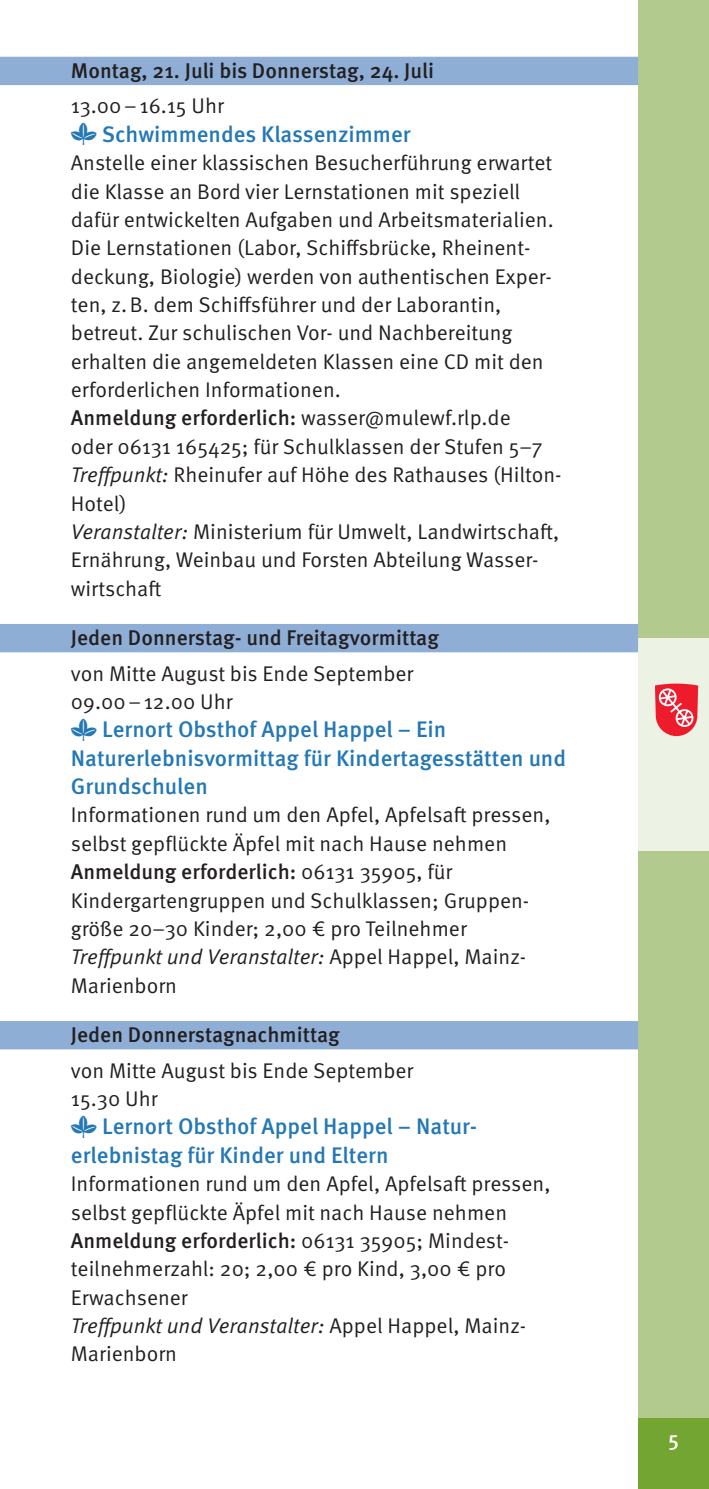
<style>
.page{position:relative;width:709px;height:1489px;background:#fff}
.page>*{position:absolute;margin:0;border:0;box-sizing:border-box;transform-origin:0 0}
.t1{font:500 22.5px/28.2px "Meta Pro";color:#2378b5}
.t2{font:21.25px/28.2px "Meta Pro Norm";color:#231f20}
.t3{font:500 21.25px "Meta Pro";color:#231f20}
.t4{font:21.25px "Meta Pro Norm Ita";color:#231f20}
.t5{font:500 21.25px "Meta Pro";color:#fff}
.s1{font-family:"Meta Pro Norm";font-weight:400}
.s2{font-family:"Meta Pro Norm Ita"}
.s3{font-family:"Meta Pro Norm"}
</style>
<div class="page">
<div style="left:638px;top:0;width:71px;height:1488px;background:#b2ca8e"></div>
<div style="left:638px;top:1417px;width:71px;height:71px;background:#73a532"></div>
<div style="left:638px;top:638px;width:71px;height:212px;background:#edf3e4"></div>
<svg style="left:655px;top:683px;width:43px;height:53px;background:#f05a65"></svg>
<div style="left:0;top:57px;width:638px;height:28px;background:#8eaed6"></div>
<div style="left:0;top:624px;width:638px;height:28px;background:#8eaed6"></div>
<div style="left:0;top:1020px;width:638px;height:29px;background:#8eaed6"></div>
<p class="t3" style="left:71px;top:54px;width:364px">Montag, 21. Juli bis Donnerstag, 24. Juli</p>
<p class="t2" style="left:71px;top:91px;width:155px">13.00–16.15 Uhr</p>
<p class="t1" style="left:71px;top:118px;width:341px">• Schwimmendes Klassenzimmer</p>
<p class="t2" style="left:71px;top:147px;width:484px">Anstelle einer klassischen Besucherführung erwartet die Klasse an Bord vier Lernstationen mit speziell dafür entwickelten Aufgaben und Arbeitsmaterialien.<br>Die Lernstationen (Labor, Schiffsbrücke, Rheinent&shy;deckung, Biologie) werden von authentischen Exper&shy;ten, z.B. dem Schiffsführer und der Laborantin, betreut. Zur schulischen Vor- und Nachbereitung erhalten die angemeldeten Klassen eine CD mit den erforderlichen Informationen.</p>
<p class="t3" style="left:71px;top:401px;width:441px">Anmeldung erforderlich: <span class="s1">wasser@mulewf.rlp.de</span></p>
<p class="t2" style="left:71px;top:431px;width:492px">oder 06131 165425; für Schulklassen der Stufen 5–7<br><span class="s2">Treffpunkt:</span> Rheinufer auf Höhe des Rathauses (Hilton-Hotel)<br><span class="s2">Veranstalter:</span> Ministerium für Umwelt, Landwirtschaft, Ernährung, Weinbau und Forsten Abteilung Wasser&shy;wirtschaft</p>
<p class="t3" style="left:71px;top:621px;width:370px">Jeden Donnerstag- und Freitagvormittag</p>
<p class="t2" style="left:71px;top:657px;width:344px">von Mitte August bis Ende September<br>09.00–12.00 Uhr</p>
<p class="t1" style="left:71px;top:714px;width:496px">• Lernort Obsthof Appel Happel – Ein<br>Naturerlebnisvormittag für Kindertagesstätten und<br>Grundschulen</p>
<p class="t2" style="left:71px;top:799px;width:481px">Informationen rund um den Apfel, Apfelsaft pressen, selbst gepflückte Äpfel mit nach Hause nehmen</p>
<p class="t3" style="left:71px;top:855px;width:383px">Anmeldung erforderlich: <span class="s1">06131 35905, für</span></p>
<p class="t2" style="left:71px;top:884px;width:460px">Kindergartengruppen und Schulklassen; Gruppen&shy;größe 20–30 Kinder; 2,00 € pro Teilnehmer</p>
<p class="t4" style="left:71px;top:940px;width:457px">Treffpunkt und Veranstalter: <span class="s3">Appel Happel, Mainz-</span></p>
<p class="t2" style="left:71px;top:969px;width:108px">Marienborn</p>
<p class="t3" style="left:71px;top:1018px;width:270px">Jeden Donnerstagnachmittag</p>
<p class="t2" style="left:71px;top:1054px;width:344px">von Mitte August bis Ende September<br>15.30 Uhr</p>
<p class="t1" style="left:71px;top:1111px;width:405px">• Lernort Obsthof Appel Happel – Natur&shy;erlebnistag für Kinder und Eltern</p>
<p class="t2" style="left:71px;top:1168px;width:481px">Informationen rund um den Apfel, Apfelsaft pressen, selbst gepflückte Äpfel mit nach Hause nehmen</p>
<p class="t3" style="left:71px;top:1223px;width:437px">Anmeldung erforderlich: <span class="s1">06131 35905; Mindest-</span></p>
<p class="t2" style="left:71px;top:1253px;width:436px">teilnehmerzahl: 20; 2,00 € pro Kind, 3,00 € pro<br>Erwachsener</p>
<p class="t4" style="left:71px;top:1309px;width:457px">Treffpunkt und Veranstalter: <span class="s3">Appel Happel, Mainz-</span></p>
<p class="t2" style="left:71px;top:1338px;width:108px">Marienborn</p>
<p class="t5" style="left:668px;top:1422px;width:13px">5</p>
</div>
